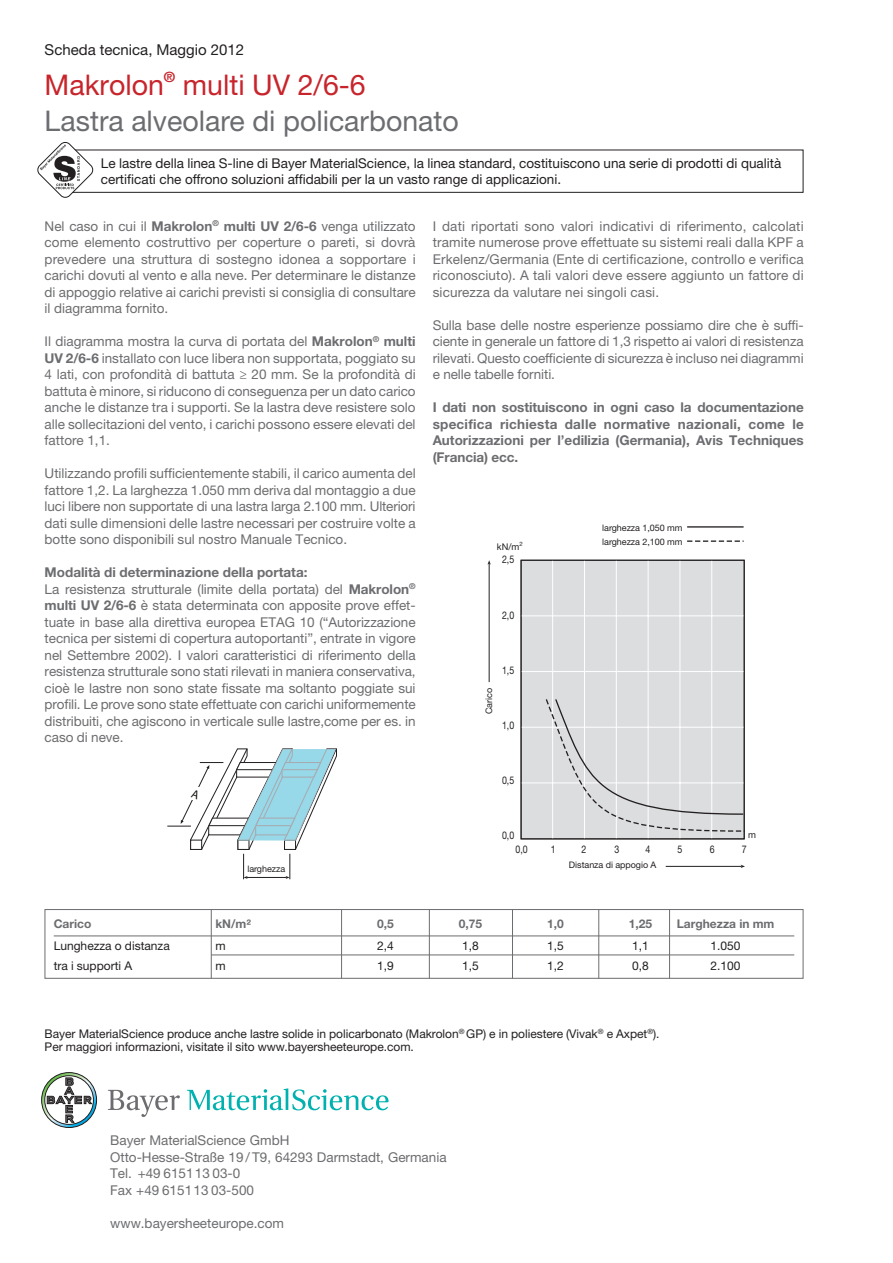
<style>
.page{position:relative;width:893px;height:1263px;background:#fff}
.page>*{position:absolute;margin:0;border:0;box-sizing:border-box;transform-origin:0 0}
.t1{font:28.5px "Helvetica Neue LT Std";color:#6c6d70}
.t2{font:28.5px "Helvetica Neue LT Std";color:#c8242b}
.t3{font:15px "Helvetica Neue LT Std";color:#231f20}
.t4{font:700 14.25px "Helvetica Neue LT Std";color:#c8242b}
.t5{font:13.5px/16.5px "Helvetica Neue LT Std";letter-spacing:-.005em;color:#6c6d70;text-align:justify}
.t6{font:13.5px/16.5px "Helvetica Neue LT Std";color:#231f20}
.t7{font:700 13.5px/16.5px "Helvetica Neue LT Std";color:#6c6d70;text-align:justify}
.t8{font:12px/13.5px "Helvetica Neue LT Std";letter-spacing:-.005em;color:#231f20}
.t9{font:700 12px "Helvetica Neue LT Std";color:#6c6d70}
.t10{font:10.5px "Helvetica Neue";color:#231f20;scale:.83 1}
.t11{font:9.3px "Helvetica Neue";color:#231f20}
.t12{font:9px/14.2px "Helvetica Neue LT Std";letter-spacing:-.005em;color:#231f20}
.s1{font-weight:700}
</style>
<div class="page">
<svg style="left:41px;top:1072px;width:56px;height:56px"></svg>
<svg style="left:187px;top:1088px;width:202px;height:22px"></svg>
<svg style="left:108px;top:1090px;width:72px;height:27px"></svg>
<div style="left:65px;top:150px;width:738px;height:43px;border:1px solid #231f20"></div>
<svg style="left:37px;top:142px;width:58px;height:56px"></svg>
<hr style="left:54px;top:936px;width:740px;height:1px;background:#6c6d70">
<hr style="left:211px;top:955px;width:583px;height:1px;background:#6c6d70">
<div style="left:45px;top:909px;width:758px;height:69px;border:1px solid #6c6d70"></div>
<hr style="left:512px;top:909px;width:1px;height:69px;background:#6c6d70">
<hr style="left:429px;top:909px;width:1px;height:69px;background:#6c6d70">
<hr style="left:341px;top:909px;width:1px;height:69px;background:#6c6d70">
<hr style="left:211px;top:909px;width:1px;height:69px;background:#6c6d70">
<hr style="left:598px;top:909px;width:1px;height:69px;background:#6c6d70">
<hr style="left:669px;top:909px;width:1px;height:69px;background:#6c6d70">
<div style="left:521px;top:560px;width:223px;height:279px;background:#dcdddf"></div>
<hr style="left:521px;top:671px;width:223px;height:1px;background:#fff">
<hr style="left:521px;top:727px;width:223px;height:1px;background:#fff">
<hr style="left:521px;top:782px;width:223px;height:1px;background:#fff">
<hr style="left:552px;top:560px;width:1px;height:279px;background:#fff">
<hr style="left:584px;top:560px;width:1px;height:279px;background:#fff">
<hr style="left:648px;top:560px;width:1px;height:279px;background:#fff">
<hr style="left:680px;top:560px;width:1px;height:279px;background:#fff">
<hr style="left:711px;top:560px;width:1px;height:279px;background:#fff">
<hr style="left:521px;top:615px;width:223px;height:1px;background:#fff">
<hr style="left:489px;top:563px;width:1px;height:119px;background:#231f20">
<svg style="left:487px;top:560px;width:4px;height:5px"></svg>
<hr style="left:666px;top:866px;width:76px;height:1px;background:#231f20">
<hr style="left:616px;top:560px;width:1px;height:279px;background:#fff">
<svg style="left:687px;top:540px;width:57px;height:2px"></svg>
<hr style="left:687px;top:526px;width:57px;height:2px;background:#231f20">
<div style="left:521px;top:560px;width:223px;height:279px;border:1px solid #231f20"></div>
<svg style="left:545px;top:698px;width:200px;height:134px"></svg>
<svg style="left:167px;top:748px;width:170px;height:131px"></svg>
<p class="t3" style="left:45px;top:41px;width:201px">Scheda tecnica, Maggio 2012</p>
<h1 class="t2" style="left:45px;top:68px;width:121px">Makrolon</h1>
<p class="t4" style="left:164px;top:68px;width:13px">®</p>
<h1 class="t2" style="left:183px;top:68px;width:184px">multi UV 2/6-6</h1>
<h1 class="t1" style="left:45px;top:104px;width:416px">Lastra alveolare di policarbonato</h1>
<p class="t6" style="left:101px;top:155px;width:682px">Le lastre della linea S-line di Bayer MaterialScience, la linea standard, costituiscono una serie di prodotti di qualità certificati che offrono soluzioni affidabili per la un vasto range di applicazioni.</p>
<p class="t5" style="left:45px;top:218px;width:373px">Nel caso in cui il <span class="s1">Makrolon</span><sup>®</sup> <span class="s1">multi UV 2/6-6</span> venga utilizzato come elemento costruttivo per coperture o pareti, si dovrà prevedere una struttura di sostegno idonea a sopportare i carichi dovuti al vento e alla neve. Per determinare le distanze di appoggio relative ai carichi previsti si consiglia di consultare il diagramma fornito.</p>
<p class="t5" style="left:45px;top:333px;width:373px">Il diagramma mostra la curva di portata del <span class="s1">Makrolon</span><sup>®</sup> <span class="s1">multi UV 2/6-6</span> installato con luce libera non supportata, poggiato su 4 lati, con profondità di battuta ≥ 20 mm. Se la profondità di battuta è minore, si riducono di conseguenza per un dato carico anche le distanze tra i supporti. Se la lastra deve resistere solo alle sollecitazioni del vento, i carichi possono essere elevati del fattore 1,1.</p>
<p class="t5" style="left:45px;top:465px;width:372px">Utilizzando profili sufficientemente stabili, il carico aumenta del fattore 1,2. La larghezza 1.050 mm deriva dal montaggio a due luci libere non supportate di una lastra larga 2.100 mm. Ulteriori dati sulle dimensioni delle lastre necessari per costruire volte a botte sono disponibili sul nostro Manuale Tecnico.</p>
<p class="t5" style="left:45px;top:564px;width:373px;text-align:left"><span class="s1">Modalità di determinazione della portata:<br></span>La resistenza strutturale (limite della portata) del <span class="s1">Makrolon</span><sup>® </sup><span class="s1">multi UV 2/6-6</span> è stata determinata con apposite prove effet&shy;tuate in base alla direttiva europea ETAG 10 (“Autorizzazione tecnica per sistemi di copertura autoportanti”, entrate in vigore nel Settembre 2002). I valori caratteristici di riferimento della resistenza strutturale sono stati rilevati in maniera conservativa, cioè le lastre non sono state fissate ma soltanto poggiate sui profili. Le prove sono state effettuate con carichi uniformemente distribuiti, che agiscono in verticale sulle lastre,come per es. in caso di neve.</p>
<p class="t5" style="left:433px;top:217px;width:373px">I dati riportati sono valori indicativi di riferimento, calcolati tramite numerose prove effettuate su sistemi reali dalla KPF a Erkelenz/Germania (Ente di certificazione, controllo e verifica riconosciuto). A tali valori deve essere aggiunto un fattore di sicurezza da valutare nei singoli casi.</p>
<p class="t5" style="left:433px;top:316px;width:373px">Sulla base delle nostre esperienze possiamo dire che è suffi&shy;ciente in generale un fattore di 1,3 rispetto ai valori di resistenza rilevati. Questo coefficiente di sicurezza è incluso nei diagrammi e nelle tabelle forniti.</p>
<p class="t7" style="left:433px;top:399px;width:373px">I dati non sostituiscono in ogni caso la documentazione specifica richiesta dalle normative nazionali, come le Autorizzazioni per l’edilizia (Germania), Avis Techniques (Francia) ecc.</p>
<p class="t11" style="left:497px;top:541px;width:27px">kN/m<sup>2</sup></p>
<p class="t10" style="left:502px;top:553px;width:16px">2,5</p>
<p class="t10" style="left:502px;top:608px;width:16px">2,0</p>
<p class="t12" style="left:482px;top:714px;width:28px;rotate:-90deg">Carico</p>
<p class="t10" style="left:502px;top:664px;width:16px">1,5</p>
<p class="t10" style="left:502px;top:719px;width:16px">1,0</p>
<p class="t10" style="left:502px;top:774px;width:16px">0,5</p>
<p class="t12" style="left:602px;top:520px;width:82px">larghezza 1,050 mm larghezza 2,100 mm</p>
<p class="t12" style="left:247px;top:861px;width:39px">larghezza</p>
<p class="t10" style="left:502px;top:829px;width:16px">0,0</p>
<p class="t11" style="left:748px;top:830px;width:9px">m</p>
<p class="t10" style="left:515px;top:843px;width:16px">0,0</p>
<p class="t10" style="left:551px;top:843px;width:7px">1</p>
<p class="t10" style="left:582px;top:843px;width:7px">2</p>
<p class="t10" style="left:646px;top:843px;width:7px">4</p>
<p class="t10" style="left:678px;top:843px;width:7px">5</p>
<p class="t10" style="left:710px;top:843px;width:7px">6</p>
<p class="t10" style="left:742px;top:843px;width:7px">7</p>
<p class="t10" style="left:615px;top:843px;width:7px">3</p>
<p class="t12" style="left:569px;top:857px;width:89px">Distanza di appogio A</p>
<p class="t9" style="left:54px;top:917px;width:39px">Carico</p>
<p class="t9" style="left:215px;top:917px;width:37px">kN/m²</p>
<p class="t9" style="left:377px;top:917px;width:18px">0,5</p>
<p class="t9" style="left:459px;top:917px;width:25px">0,75</p>
<p class="t9" style="left:547px;top:917px;width:18px">1,0</p>
<p class="t9" style="left:629px;top:917px;width:25px">1,25</p>
<p class="t9" style="left:677px;top:917px;width:99px">Larghezza in mm</p>
<p class="t8" style="left:54px;top:939px;width:118px">Lunghezza o distanza</p>
<p class="t8" style="left:215px;top:939px;width:12px">m</p>
<p class="t8" style="left:377px;top:939px;width:18px">2,4</p>
<p class="t8" style="left:462px;top:939px;width:18px">1,8</p>
<p class="t8" style="left:547px;top:939px;width:18px">1,5</p>
<p class="t8" style="left:632px;top:939px;width:18px">1,1</p>
<p class="t8" style="left:711px;top:939px;width:32px">1.050</p>
<p class="t8" style="left:54px;top:958px;width:80px">tra i supporti A</p>
<p class="t8" style="left:215px;top:958px;width:12px">m</p>
<p class="t8" style="left:377px;top:958px;width:18px">1,9</p>
<p class="t8" style="left:462px;top:958px;width:18px">1,5</p>
<p class="t8" style="left:547px;top:958px;width:18px">1,2</p>
<p class="t8" style="left:632px;top:958px;width:18px">0,8</p>
<p class="t8" style="left:711px;top:958px;width:32px">2.100</p>
<p class="t8" style="left:45px;top:1026px;width:616px">Bayer MaterialScience produce anche lastre solide in policarbonato (Makrolon<sup>®</sup> GP) e in poliestere (Vivak<sup>®</sup> e Axpet<sup>®</sup>).<br>Per maggiori informazioni, visitate il sito www.bayersheeteurope.com.</p>
<p class="t5" style="left:110px;top:1132px;width:338px;text-align:left">Bayer MaterialScience GmbH<br>Otto-Hesse-Straße 19/ T9, 64293 Darmstadt, Germania<br>Tel. +49 615113 03-0<br>Fax +49 615113 03-500</p>
<p class="t5" style="left:110px;top:1214px;width:175px">www.bayersheeteurope.com</p>
</div>
